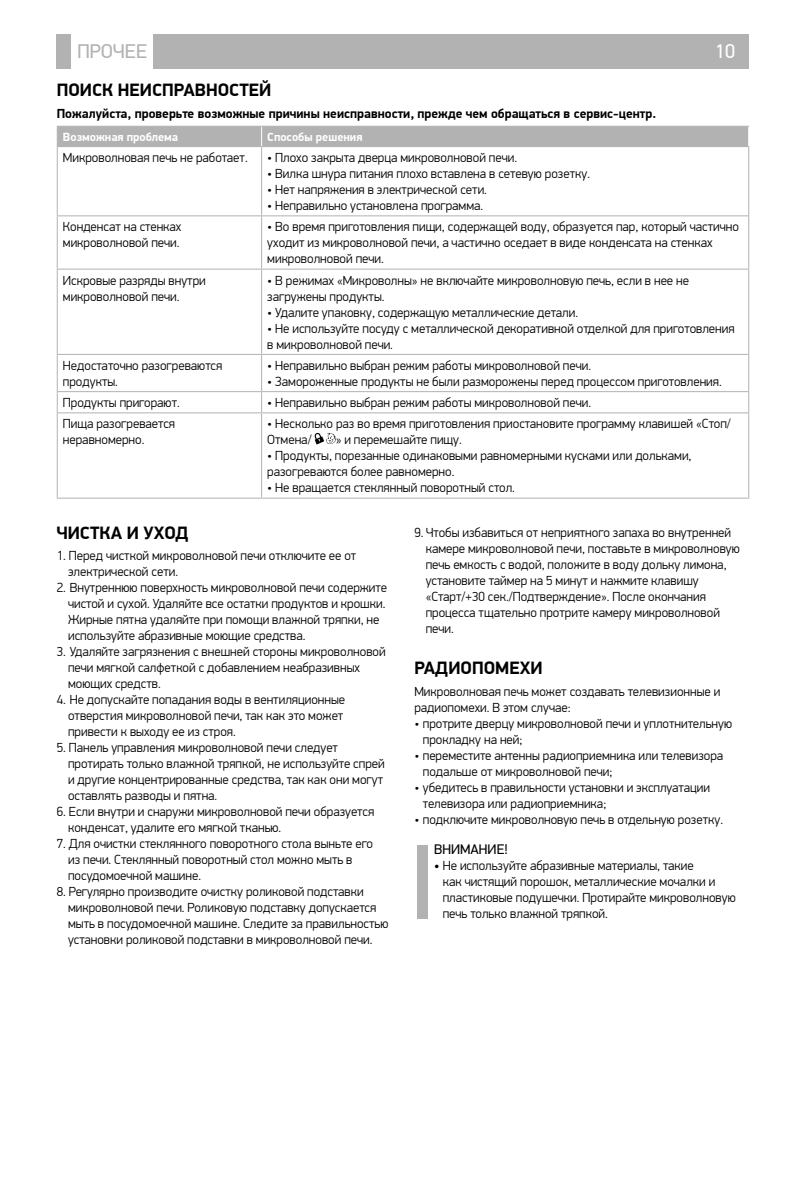
<style>
.page{position:relative;width:806px;height:1191px;background:#fff}
.page>*{position:absolute;margin:0;border:0;box-sizing:border-box;transform-origin:0 0}
.t1{font:20px "PF Din Display Pro";color:#b3b2b2}
.t2{font:20px "PF Din Display Pro";color:#fff}
.t3{font:700 18px "PF Din Display Pro";color:#000}
.t4{font:14px "PF Din Display Pro";color:#000}
.t5{font:300 13.2px/16px "PF Din Display Pro";color:#000}
.t6{font:700 13.2px "PF Din Display Pro";color:#000}
.t7{font:700 12px "PF Din Display Pro";color:#fff}
.s1{font-weight:400}
</style>
<div class="page">
<div style="left:57px;top:34px;width:14px;height:34px;background:#b3b2b2"></div>
<div style="left:153px;top:34px;width:595px;height:34px;background:#b3b2b2"></div>
<hr style="left:57px;top:147px;width:1px;height:68px;background:#b3b2b2">
<hr style="left:261px;top:147px;width:1px;height:68px;background:#b3b2b2">
<hr style="left:747px;top:147px;width:1px;height:68px;background:#b3b2b2">
<hr style="left:57px;top:215px;width:204px;height:1px;background:#b3b2b2">
<hr style="left:57px;top:216px;width:1px;height:53px;background:#b3b2b2">
<hr style="left:261px;top:215px;width:487px;height:1px;background:#b3b2b2">
<hr style="left:261px;top:216px;width:1px;height:53px;background:#b3b2b2">
<hr style="left:747px;top:216px;width:1px;height:53px;background:#b3b2b2">
<hr style="left:57px;top:269px;width:204px;height:1px;background:#b3b2b2">
<hr style="left:57px;top:270px;width:1px;height:84px;background:#b3b2b2">
<hr style="left:261px;top:269px;width:487px;height:1px;background:#b3b2b2">
<hr style="left:261px;top:270px;width:1px;height:84px;background:#b3b2b2">
<hr style="left:747px;top:270px;width:1px;height:84px;background:#b3b2b2">
<hr style="left:57px;top:354px;width:204px;height:1px;background:#b3b2b2">
<hr style="left:57px;top:355px;width:1px;height:36px;background:#b3b2b2">
<hr style="left:261px;top:354px;width:487px;height:1px;background:#b3b2b2">
<hr style="left:261px;top:355px;width:1px;height:36px;background:#b3b2b2">
<hr style="left:747px;top:355px;width:1px;height:36px;background:#b3b2b2">
<hr style="left:57px;top:391px;width:204px;height:1px;background:#b3b2b2">
<svg style="left:57px;top:392px;width:1px;height:20px"></svg>
<hr style="left:261px;top:391px;width:487px;height:1px;background:#b3b2b2">
<svg style="left:261px;top:392px;width:1px;height:20px"></svg>
<hr style="left:57px;top:412px;width:204px;height:1px;background:#b3b2b2">
<hr style="left:57px;top:413px;width:1px;height:84px;background:#b3b2b2">
<hr style="left:261px;top:412px;width:487px;height:1px;background:#b3b2b2">
<hr style="left:261px;top:413px;width:1px;height:84px;background:#b3b2b2">
<hr style="left:747px;top:413px;width:1px;height:84px;background:#b3b2b2">
<hr style="left:57px;top:497px;width:204px;height:1px;background:#b3b2b2">
<hr style="left:261px;top:497px;width:487px;height:1px;background:#b3b2b2">
<div style="left:57px;top:126px;width:691px;height:21px;background:#b3b2b2"></div>
<svg style="left:314px;top:432px;width:22px;height:13px"></svg>
<div style="left:416px;top:844px;width:11px;height:74px;background:#b3b2b2"></div>
<h1 class="t1" style="left:77px;top:39px;width:71px">ПРОЧЕЕ</h1>
<h1 class="t2" style="left:714px;top:39px;width:21px">10</h1>
<h2 class="t3" style="left:57px;top:79px;width:216px">ПОИСК НЕИСПРАВНОСТЕЙ</h2>
<p class="t6" style="left:57px;top:105px;width:600px">Пожалуйста, проверьте возможные причины неисправности, прежде чем обращаться в сервис-центр.</p>
<p class="t7" style="left:63px;top:130px;width:117px">Возможная проблема</p>
<p class="t7" style="left:267px;top:130px;width:97px">Способы решения</p>
<p class="t5" style="left:63px;top:150px;width:186px">Микроволновая печь не работает.</p>
<p class="t5" style="left:267px;top:150px;width:251px">• Плохо закрыта дверца микроволновой печи.</p>
<p class="t5" style="left:267px;top:166px;width:324px">• Вилка шнура питания плохо вставлена в сетевую розетку.</p>
<p class="t5" style="left:267px;top:182px;width:221px">• Нет напряжения в электрической сети.</p>
<p class="t5" style="left:267px;top:198px;width:217px">• Неправильно установлена программа.</p>
<p class="t5" style="left:63px;top:219px;width:120px">Конденсат на стенках микроволновой печи.</p>
<p class="t5" style="left:267px;top:219px;width:473px">• Во время приготовления пищи, содержащей воду, образуется пар, который частично уходит из микроволновой печи, а частично оседает в виде конденсата на стенках микроволновой печи.</p>
<p class="t5" style="left:63px;top:272px;width:144px">Искровые разряды внутри микроволновой печи.</p>
<p class="t5" style="left:267px;top:272px;width:423px">• В режимах «Микроволны» не включайте микроволновую печь, если в нее не загружены продукты.</p>
<p class="t5" style="left:267px;top:304px;width:312px">• Удалите упаковку, содержащую металлические детали.</p>
<p class="t5" style="left:267px;top:320px;width:468px">• Не используйте посуду с металлической декоративной отделкой для приготовления в микроволновой печи.</p>
<p class="t5" style="left:63px;top:358px;width:161px">Недостаточно разогреваются продукты.</p>
<p class="t5" style="left:267px;top:358px;width:325px">• Неправильно выбран режим работы микроволновой печи.</p>
<p class="t5" style="left:267px;top:374px;width:455px">• Замороженные продукты не были разморожены перед процессом приготовления.</p>
<p class="t5" style="left:63px;top:395px;width:118px">Продукты пригорают.</p>
<p class="t5" style="left:267px;top:395px;width:325px">• Неправильно выбран режим работы микроволновой печи.</p>
<p class="t5" style="left:63px;top:416px;width:114px">Пища разогревается неравномерно.</p>
<p class="t5" style="left:267px;top:416px;width:465px">• Несколько раз во время приготовления приостановите программу клавишей «Стоп/<br>Отмена/</p>
<p class="t5" style="left:335px;top:432px;width:127px">» и перемешайте пищу.</p>
<p class="t5" style="left:267px;top:448px;width:425px">• Продукты, порезанные одинаковыми равномерными кусками или дольками, разогреваются более равномерно.</p>
<p class="t5" style="left:267px;top:480px;width:249px">• Не вращается стеклянный поворотный стол.</p>
<h2 class="t3" style="left:57px;top:521px;width:133px">ЧИСТКА И УХОД</h2>
<p class="t5" style="left:68px;top:548px;width:289px;text-indent:-11px">1. Перед чисткой микроволновой печи отключите ее от электрической сети.</p>
<p class="t5" style="left:68px;top:580px;width:320px;text-indent:-11px">2. Внутреннюю поверхность микроволновой печи содержите чистой и сухой. Удаляйте все остатки продуктов и крошки.<br>Жирные пятна удаляйте при помощи влажной тряпки, не используйте абразивные моющие средства.</p>
<p class="t5" style="left:68px;top:644px;width:319px;text-indent:-11px">3. Удаляйте загрязнения с внешней стороны микроволновой печи мягкой салфеткой с добавлением неабразивных моющих средств.</p>
<p class="t5" style="left:68px;top:692px;width:278px;text-indent:-11px">4. Не допускайте попадания воды в вентиляционные отверстия микроволновой печи, так как это может привести к выходу ее из строя.</p>
<p class="t5" style="left:68px;top:740px;width:318px;text-indent:-11px">5. Панель управления микроволновой печи следует протирать только влажной тряпкой, не используйте спрей и другие концентрированные средства, так как они могут оставлять разводы и пятна.</p>
<p class="t5" style="left:68px;top:804px;width:307px;text-indent:-11px">6. Если внутри и снаружи микроволновой печи образуется конденсат, удалите его мягкой тканью.</p>
<p class="t5" style="left:68px;top:836px;width:306px;text-indent:-11px">7. Для очистки стеклянного поворотного стола выньте его из печи. Стеклянный поворотный стол можно мыть в посудомоечной машине.</p>
<p class="t5" style="left:68px;top:884px;width:322px;text-indent:-11px">8. Регулярно производите очистку роликовой подставки микроволновой печи. Роликовую подставку допускается мыть в посудомоечной машине. Следите за правильностью установки роликовой подставки в микроволновой печи.</p>
<p class="t5" style="left:425px;top:525px;width:315px;text-indent:-11px">9. Чтобы избавиться от неприятного запаха во внутренней камере микроволновой печи, поставьте в микроволновую печь емкость с водой, положите в воду дольку лимона, установите таймер на 5 минут и нажмите клавишу «Старт/+30 сек./Подтверждение». После окончания процесса тщательно протрите камеру микроволновой печи.</p>
<h2 class="t3" style="left:414px;top:657px;width:130px">РАДИОПОМЕХИ</h2>
<p class="t5" style="left:414px;top:683px;width:307px">Микроволновая печь может создавать телевизионные и радиопомехи. В этом случае:</p>
<p class="t5" style="left:422px;top:715px;width:310px;text-indent:-9px">• протрите дверцу микроволновой печи и уплотнительную прокладку на ней;</p>
<p class="t5" style="left:422px;top:747px;width:302px;text-indent:-9px">• переместите антенны радиоприемника или телевизора подальше от микроволновой печи;</p>
<p class="t5" style="left:422px;top:779px;width:288px;text-indent:-9px">• убедитесь в правильности установки и эксплуатации телевизора или радиоприемника;</p>
<p class="t5" style="left:414px;top:811px;width:310px">• подключите микроволновую печь в отдельную розетку.</p>
<p class="t4" style="left:434px;top:840px;width:75px">ВНИМАНИЕ!</p>
<p class="t5" style="left:442px;top:857px;width:294px;text-indent:-9px"><span class="s1">•</span> Не используйте абразивные материалы, такие<br>как чистящий порошок, металлические мочалки и пластиковые подушечки. Протирайте микроволновую печь только влажной тряпкой.</p>
</div>
